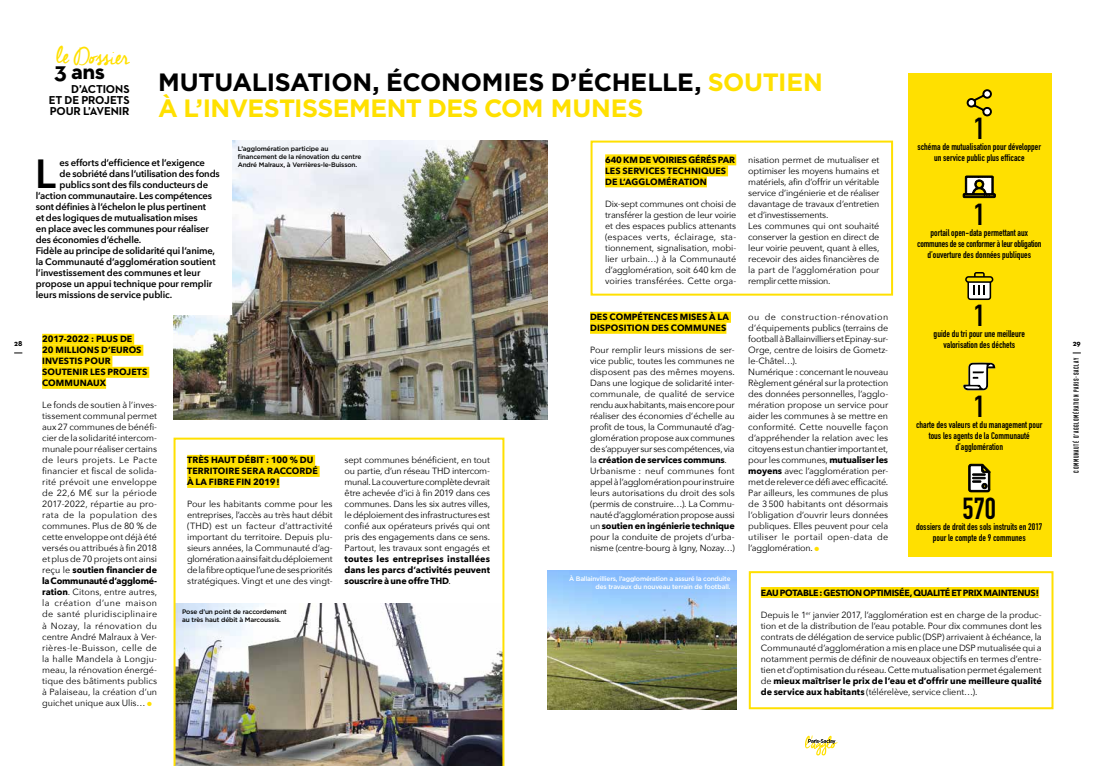
<style>
.page{position:relative;width:1095px;height:766px;background:#fff}
.page>*{position:absolute;margin:0;border:0;box-sizing:border-box;transform-origin:0 0}
.t1{font:600 40.6px "Avenir Next";color:#000}
.t2{font:30px "DIN Engschrift";color:#000}
.t3{font:28.5px "Cheddar Jack";letter-spacing:-.045em;color:#ffe000}
.t4{font:700 25px/26px "Gotham";letter-spacing:-.015em;color:#ffe000}
.t5{font:700 24.3px "Neutraface 2 Text";color:#000}
.t6{font:700 11.6px/11px "Neutraface 2 Text";letter-spacing:-.015em;color:#000;text-align:justify}
.t7{font:600 9.5px "Avenir Next";letter-spacing:-.015em;color:#000}
.t8{font:9.5px/11px "DIN Engschrift";color:#000;text-align:center}
.t9{font:9px/11px "Avenir Next";letter-spacing:-.01em;color:#000;text-align:justify}
.t10{font:700 9px/11px "Avenir Next";letter-spacing:.005em;color:#000}
.t11{font:700 9px "Avenir Next";letter-spacing:-.035em;color:#000}
.t12{font:700 8px "Neutraface 2 Text";color:#000}
.t13{font:7px "M Fred";letter-spacing:.09em;color:#000}
.t14{font:500 6.5px/8px "Gotham";letter-spacing:-.02em;color:#000}
.t15{font:500 6.5px/8px "Gotham";letter-spacing:-.03em;color:#fff;text-align:right}
.s1{color:#000}
.s2{font-weight:700}
.s3{color:#ffe000}
.s4{font-weight:400}
</style>
<div class="page">
<svg style="left:805px;top:735px;width:32px;height:20px"></svg>
<img style="left:547px;top:570px;width:189px;height:139px">
<img style="left:173px;top:140px;width:374px;height:279px">
<div style="left:907px;top:73px;width:144px;height:483px;background:#ffe000"></div>
<div style="left:42px;top:334px;width:92px;height:11px;background:#ffe000"></div>
<div style="left:42px;top:345px;width:101px;height:11px;background:#ffe000"></div>
<div style="left:42px;top:356px;width:70px;height:11px;background:#ffe000"></div>
<div style="left:42px;top:367px;width:107px;height:11px;background:#ffe000"></div>
<div style="left:42px;top:378px;width:64px;height:11px;background:#ffe000"></div>
<div style="left:28px;top:133px;width:204px;height:182px;background:#fff"></div>
<svg style="left:590px;top:140px;width:303px;height:156px"></svg>
<img style="left:173px;top:437px;width:332px;height:328px">
<div style="left:590px;top:312px;width:140px;height:11px;background:#ffe000"></div>
<div style="left:590px;top:323px;width:136px;height:11px;background:#ffe000"></div>
<svg style="left:748px;top:571px;width:306px;height:139px"></svg>
<svg style="left:963px;top:362px;width:32px;height:28px"></svg>
<svg style="left:968px;top:464px;width:22px;height:28px"></svg>
<svg style="left:965px;top:272px;width:28px;height:28px"></svg>
<svg style="left:962px;top:175px;width:33px;height:23px"></svg>
<svg style="left:966px;top:89px;width:26px;height:28px"></svg>
<h3 class="t3" style="left:56px;top:40px;width:75px">le Dossier</h3>
<h3 class="t5" style="left:54px;top:55px;width:52px">3 ans</h3>
<p class="t6" style="left:49px;top:84px;width:82px;text-indent:22px">D’ACTIONS ET DE PROJETS POUR L’AVENIR</p>
<h3 class="t4" style="left:158px;top:69px;width:666px"><span class="s1">MUTUALISATION, ÉCONOMIES D’ÉCHELLE,</span> SOUTIEN<br>À L’INVESTISSEMENT DES COM MUNES</h3>
<h1 class="t1" style="left:35px;top:139px;width:22px">L</h1>
<p class="t7" style="left:60px;top:155px;width:147px">es efforts d’efficience et l’exigence</p>
<p class="t7" style="left:60px;top:166px;width:162px">de sobriété dans l’utilisation des fonds</p>
<p class="t7" style="left:60px;top:177px;width:150px">publics sont des fils conducteurs de</p>
<p class="t7" style="left:36px;top:188px;width:178px">l’action communautaire. Les compétences</p>
<p class="t7" style="left:36px;top:199px;width:172px">sont définies à l’échelon le plus pertinent</p>
<p class="t7" style="left:36px;top:210px;width:163px">et des logiques de mutualisation mises</p>
<p class="t7" style="left:36px;top:221px;width:175px">en place avec les communes pour réaliser</p>
<p class="t7" style="left:36px;top:232px;width:107px">des économies d’échelle.</p>
<p class="t7" style="left:36px;top:243px;width:181px">Fidèle au principe de solidarité qui l’anime,</p>
<p class="t7" style="left:36px;top:254px;width:181px">la Communauté d’agglomération soutient</p>
<p class="t7" style="left:36px;top:265px;width:166px">l’investissement des communes et leur</p>
<p class="t7" style="left:36px;top:276px;width:178px">propose un appui technique pour remplir</p>
<p class="t7" style="left:36px;top:287px;width:138px">leurs missions de service public.</p>
<p class="t14" style="left:238px;top:145px;width:125px">L’agglomération participe au financement de la rénovation du centre<br>André Malraux, à Verrières-le-Buisson.</p>
<p class="t10" style="left:605px;top:154px;width:131px">640 KM DE VOIRIES GÉRÉS PAR<br>LES SERVICES TECHNIQUES<br>DE L’AGGLOMÉRATION</p>
<p class="t9" style="left:605px;top:198px;width:133px">Dix-sept communes ont choisi de transférer la gestion de leur voirie et des espaces publics attenants (espaces verts, éclairage, sta&shy;tionnement, signalisation, mobi&shy;lier urbain…) à la Communauté d’agglomération, soit 640 km de voiries transférées. Cette orga-</p>
<p class="t9" style="left:748px;top:154px;width:133px;text-align:left">nisation permet de mutualiser et optimiser les moyens humains et matériels, afin d’offrir un véritable service d’ingénierie et de réaliser davantage de travaux d’entretien et d’investissements.<br>Les communes qui ont souhaité conserver la gestion en direct de leur voirie peuvent, quant à elles, recevoir des aides financières de la part de l’agglomération pour remplir cette mission.</p>
<h2 class="t2" style="left:973px;top:111px;width:13px">1</h2>
<p class="t8" style="left:917px;top:142px;width:125px">schéma de mutualisation pour développer un service public plus efficace</p>
<h2 class="t2" style="left:973px;top:196px;width:13px">1</h2>
<p class="t8" style="left:916px;top:227px;width:126px">portail open-data permettant aux communes de se conformer à leur obligation d’ouverture des données publiques</p>
<h2 class="t2" style="left:973px;top:298px;width:13px">1</h2>
<p class="t8" style="left:933px;top:328px;width:93px">guide du tri pour une meilleure valorisation des déchets</p>
<p class="t10" style="left:590px;top:311px;width:141px">DES COMPÉTENCES MISES À LA<br>DISPOSITION DES COMMUNES</p>
<p class="t9" style="left:590px;top:344px;width:146px;text-align:left">Pour remplir leurs missions de ser&shy;vice public, toutes les communes ne disposent pas des mêmes moyens.<br>Dans une logique de solidarité inter&shy;communale, de qualité de service rendu aux habitants, mais encore pour réaliser des économies d’échelle au profit de tous, la Communauté d’ag&shy;glomération propose aux communes de s’appuyer sur ses compétences, via la <span class="s2">création de services communs</span>.<br>Urbanisme : neuf communes font appel à l’agglomération pour instruire leurs autorisations du droit des sols (permis de construire…). La Commu&shy;nauté d’agglomération propose aussi un <span class="s2">soutien en ingénierie technique </span>pour la conduite de projets d’urba&shy;nisme (centre-bourg à Igny, Nozay…)</p>
<p class="t9" style="left:748px;top:311px;width:141px;text-align:left">ou de construction-rénovation d’équipements publics (terrains de football à Ballainvilliers et Epinay-sur-Orge, centre de loisirs de Gometz&shy;le-Châtel…).<br>Numérique : concernant le nouveau Règlement général sur la protection des données personnelles, l’agglo&shy;mération propose un service pour aider les communes à se mettre en conformité. Cette nouvelle façon d’appréhender la relation avec les citoyens est un chantier important et, pour les communes, <span class="s2">mutualiser les moyens</span> avec l’agglomération per&shy;met de relever ce défi avec efficacité.<br>Par ailleurs, les communes de plus de 3500 habitants ont désormais l’obligation d’ouvrir leurs données publiques. Elles peuvent pour cela utiliser le portail open-data de l’agglomération. <span class="s3">●</span></p>
<p class="t10" style="left:42px;top:333px;width:107px">2017-2022 : PLUS DE<br>20 MILLIONS D’EUROS<br>INVESTIS POUR<br>SOUTENIR LES PROJETS<br>COMMUNAUX</p>
<p class="t9" style="left:42px;top:399px;width:116px">Le fonds de soutien à l’inves&shy;tissement communal permet aux 27 communes de bénéfi&shy;cier de la solidarité intercom&shy;munale pour réaliser certains de leurs projets. Le Pacte financier et fiscal de solida&shy;rité prévoit une enveloppe de 22,6 M€ sur la période 2017-2022, répartie au pro&shy;rata de la population des communes. Plus de 80 % de cette enveloppe ont déjà été versés ou attribués à fin 2018 et plus de 70 projets ont ainsi reçu le <span class="s2">soutien financier de la Communauté d’agglomé&shy;ration</span>. Citons, entre autres, la création d’une maison de santé pluridisciplinaire à Nozay, la rénovation du centre André Malraux à Ver&shy;rières-le-Buisson, celle de la halle Mandela à Longju&shy;meau, la rénovation énergé&shy;tique des bâtiments publics à Palaiseau, la création d’un guichet unique aux Ulis… <span class="s3">●</span></p>
<p class="t12" style="left:14px;top:338px;width:10px">28</p>
<p class="t12" style="left:1072px;top:338px;width:10px">29</p>
<p class="t13" style="left:1072px;top:472px;width:116px;rotate:-90deg">COMMUNAUTÉ D’AGGLOMÉRATION PARIS-SACLAY</p>
<h2 class="t2" style="left:973px;top:388px;width:13px">1</h2>
<p class="t8" style="left:915px;top:419px;width:128px">charte des valeurs et du management pour tous les agents de la Communauté d’agglomération</p>
<p class="t10" style="left:187px;top:454px;width:132px">TRÈS HAUT DÉBIT : 100 % DU<br>TERRITOIRE SERA RACCORDÉ<br>À LA FIBRE FIN 2019!</p>
<p class="t9" style="left:187px;top:498px;width:147px">Pour les habitants comme pour les entreprises, l’accès au très haut débit (THD) est un facteur d’attractivité important du territoire. Depuis plu&shy;sieurs années, la Communauté d’ag&shy;glomération a ainsi fait du déploiement de la fibre optique l’une de ses priorités stratégiques. Vingt et une des vingt-</p>
<p class="t9" style="left:344px;top:454px;width:147px">sept communes bénéficient, en tout ou partie, d’un réseau THD intercom&shy;munal. La couverture complète devrait être achevée d’ici à fin 2019 dans ces communes. Dans les six autres villes, le déploiement des infrastructures est confié aux opérateurs privés qui ont pris des engagements dans ce sens.<br>Partout, les travaux sont engagés et</p>
<p class="t10" style="left:344px;top:553px;width:147px;text-align:justify">toutes les entreprises installées dans les parcs d’activités peuvent souscrire à une offre THD<span class="s4">.</span></p>
<h2 class="t2" style="left:962px;top:491px;width:35px">570</h2>
<p class="t8" style="left:915px;top:521px;width:128px">dossiers de droit des sols instruits en 2017 pour le compte de 9 communes</p>
<p class="t15" style="left:569px;top:575px;width:163px">À Ballainvilliers, l’agglomération a assuré la conduite des travaux du nouveau terrain de football.</p>
<p class="t11" style="left:760px;top:584px;width:280px">EAU POTABLE : GESTION OPTIMISÉE, QUALITÉ ET PRIX MAINTENUS!</p>
<p class="t9" style="left:760px;top:608px;width:282px">Depuis le 1<sup>er</sup> janvier 2017, l’agglomération est en charge de la produc&shy;tion et de la distribution de l’eau potable. Pour dix communes dont les contrats de délégation de service public (DSP) arrivaient à échéance, la Communauté d’agglomération a mis en place une DSP mutualisée qui a notamment permis de définir de nouveaux objectifs en termes d’entre&shy;tien et d’optimisation du réseau. Cette mutualisation permet également de <span class="s2">mieux maîtriser le prix de l’eau et d’offrir une meilleure qualité de service aux habitants</span> (télérelève, service client…).</p>
<p class="t14" style="left:182px;top:607px;width:106px">Pose d’un point de raccordement au très haut débit à Marcoussis.</p>
</div>
